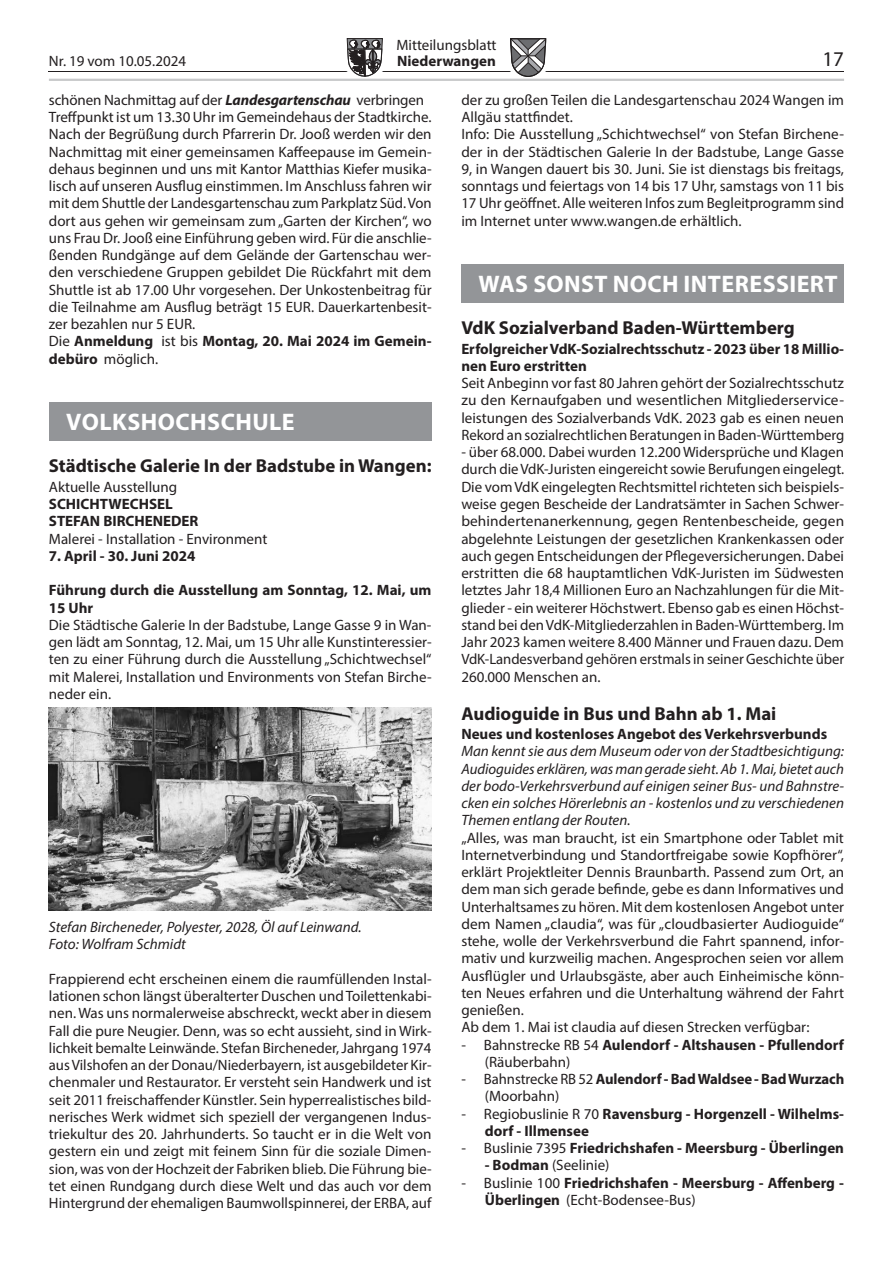
<style>
.page{position:relative;width:893px;height:1263px;background:#fff}
.page>*{position:absolute;margin:0;border:0;box-sizing:border-box;transform-origin:0 0}
.t1{font:700 24px "Myriad Pro";letter-spacing:.02em;color:#fff}
.t2{font:21px "Myriad Pro";color:#231f20}
.t3{font:700 18.75px "Myriad Pro";color:#231f20}
.t4{font:15px/17.2px "Myriad Pro";color:#231f20;text-align:justify}
.t5{font:700 15px/17.2px "Myriad Pro";color:#231f20}
.t6{font:italic 15px/17.2px "Myriad Pro";color:#231f20}
.s1{font-weight:700;font-style:italic}
.s2{font-weight:700}
.s3{font-weight:400}
</style>
<div class="page">
<hr style="left:49px;top:71px;width:795px;height:1px;background:#231f20">
<svg style="left:347px;top:38px;width:36px;height:39px"></svg>
<svg style="left:510px;top:38px;width:36px;height:39px"></svg>
<hr style="left:49px;top:79px;width:795px;height:2px;background:#c7c8ca">
<div style="left:49px;top:402px;width:383px;height:38px;background:#939598"></div>
<img style="left:49px;top:708px;width:383px;height:203px">
<div style="left:461px;top:264px;width:383px;height:38px;background:#939598"></div>
<p class="t4" style="left:396px;top:36px;width:102px">Mitteilungsblatt</p>
<p class="t4" style="left:49px;top:52px;width:139px">Nr. 19 vom 10.05.2024</p>
<p class="t5" style="left:397px;top:52px;width:100px">Niederwangen</p>
<h2 class="t2" style="left:822px;top:46px;width:23px">17</h2>
<p class="t4" style="left:49px;top:91px;width:384px;text-align:left">schönen Nachmittag auf der <span class="s1">Landesgartenschau</span> verbringen Treffpunkt ist um 13.30 Uhr im Gemeindehaus der Stadtkirche.<br>Nach der Begrüßung durch Pfarrerin Dr. Jooß werden wir den Nachmittag mit einer gemeinsamen Kaffeepause im Gemein&shy;dehaus beginnen und uns mit Kantor Matthias Kiefer musika&shy;lisch auf unseren Ausflug einstimmen. Im Anschluss fahren wir mit dem Shuttle der Landesgartenschau zum Parkplatz Süd. Von dort aus gehen wir gemeinsam zum „Garten der Kirchen“, wo uns Frau Dr. Jooß eine Einführung geben wird. Für die anschlie&shy;ßenden Rundgänge auf dem Gelände der Gartenschau wer&shy;den verschiedene Gruppen gebildet Die Rückfahrt mit dem Shuttle ist ab 17.00 Uhr vorgesehen. Der Unkostenbeitrag für die Teilnahme am Ausflug beträgt 15 EUR. Dauerkartenbesit&shy;zer bezahlen nur 5 EUR.<br>Die <span class="s2">Anmeldung</span> ist bis <span class="s2">Montag, 20. Mai 2024 im Gemein&shy;debüro</span> möglich.</p>
<p class="t4" style="left:461px;top:91px;width:384px;text-align:left">der zu großen Teilen die Landesgartenschau 2024 Wangen im Allgäu stattfindet.<br>Info: Die Ausstellung „Schichtwechsel“ von Stefan Birchene&shy;der in der Städtischen Galerie In der Badstube, Lange Gasse 9, in Wangen dauert bis 30. Juni. Sie ist dienstags bis freitags, sonntags und feiertags von 14 bis 17 Uhr, samstags von 11 bis 17 Uhr geöffnet. Alle weiteren Infos zum Begleitprogramm sind im Internet unter www.wangen.de erhältlich.</p>
<h1 class="t1" style="left:479px;top:268px;width:361px">WAS SONST NOCH INTERESSIERT</h1>
<p class="t3" style="left:461px;top:316px;width:335px">VdK Sozialverband Baden-Württemberg</p>
<p class="t5" style="left:461px;top:340px;width:384px">Erfolgreicher VdK-Sozialrechtsschutz - 2023 über 18 Millio&shy;nen Euro erstritten</p>
<p class="t4" style="left:461px;top:374px;width:384px">Seit Anbeginn vor fast 80 Jahren gehört der Sozialrechtsschutz zu den Kernaufgaben und wesentlichen Mitgliederservice&shy;leistungen des Sozialverbands VdK. 2023 gab es einen neuen Rekord an sozialrechtlichen Beratungen in Baden-Württemberg</p>
<p class="t4" style="left:461px;top:443px;width:384px">- über 68.000. Dabei wurden 12.200 Widersprüche und Klagen durch die VdK-Juristen eingereicht sowie Berufungen eingelegt.<br>Die vom VdK eingelegten Rechtsmittel richteten sich beispiels&shy;weise gegen Bescheide der Landratsämter in Sachen Schwer&shy;behindertenanerkennung, gegen Rentenbescheide, gegen abgelehnte Leistungen der gesetzlichen Krankenkassen oder auch gegen Entscheidungen der Pflegeversicherungen. Dabei erstritten die 68 hauptamtlichen VdK-Juristen im Südwesten letztes Jahr 18,4 Millionen Euro an Nachzahlungen für die Mit&shy;glieder - ein weiterer Höchstwert. Ebenso gab es einen Höchst&shy;stand bei den VdK-Mitgliederzahlen in Baden-Württemberg. Im Jahr 2023 kamen weitere 8.400 Männer und Frauen dazu. Dem VdK-Landesverband gehören erstmals in seiner Geschichte über 260.000 Menschen an.</p>
<p class="t3" style="left:461px;top:701px;width:316px">Audioguide in Bus und Bahn ab 1. Mai</p>
<p class="t5" style="left:461px;top:725px;width:367px">Neues und kostenloses Angebot des Verkehrsverbunds</p>
<p class="t6" style="left:461px;top:742px;width:384px;text-align:justify">Man kennt sie aus dem Museum oder von der Stadtbesichtigung:<br>Audioguides erklären, was man gerade sieht. Ab 1. Mai, bietet auch der bodo-Verkehrsverbund auf einigen seiner Bus- und Bahnstre&shy;cken ein solches Hörerlebnis an - kostenlos und zu verschiedenen Themen entlang der Routen.</p>
<p class="t4" style="left:461px;top:829px;width:384px;text-align:left">„Alles, was man braucht, ist ein Smartphone oder Tablet mit Internetverbindung und Standortfreigabe sowie Kopfhörer“, erklärt Projektleiter Dennis Braunbarth. Passend zum Ort, an dem man sich gerade befinde, gebe es dann Informatives und Unterhaltsames zu hören. Mit dem kostenlosen Angebot unter dem Namen „claudia“, was für „cloudbasierter Audioguide“ stehe, wolle der Verkehrsverbund die Fahrt spannend, infor&shy;mativ und kurzweilig machen. Angesprochen seien vor allem Ausflügler und Urlaubsgäste, aber auch Einheimische könn&shy;ten Neues erfahren und die Unterhaltung während der Fahrt genießen.<br>Ab dem 1. Mai ist claudia auf diesen Strecken verfügbar:</p>
<p class="t5" style="left:485px;top:1035px;width:361px;text-indent:-23px"><span class="s3">- Bahnstrecke RB 54</span> Aulendorf - Altshausen - Pfullendorf <span class="s3">(Räuberbahn)</span></p>
<p class="t5" style="left:485px;top:1070px;width:361px;text-indent:-23px"><span class="s3">- Bahnstrecke RB 52</span> Aulendorf - Bad Waldsee - Bad Wurzach <span class="s3">(Moorbahn)</span></p>
<p class="t5" style="left:485px;top:1104px;width:361px;text-indent:-23px"><span class="s3">- Regiobuslinie R 70</span> Ravensburg - Horgenzell - Wilhelms&shy;dorf - Illmensee</p>
<p class="t5" style="left:461px;top:1139px;width:384px"><span class="s3">- Buslinie 7395</span> Friedrichshafen - Meersburg - Überlingen</p>
<p class="t4" style="left:485px;top:1156px;width:126px"><span class="s2">- Bodman</span> (Seelinie)</p>
<p class="t5" style="left:485px;top:1173px;width:361px;text-indent:-23px"><span class="s3">- Buslinie 100</span> Friedrichshafen - Meersburg - Affenberg -<br>Überlingen <span class="s3">(Echt-Bodensee-Bus)</span></p>
<h1 class="t1" style="left:66px;top:406px;width:230px">VOLKSHOCHSCHULE</h1>
<p class="t3" style="left:49px;top:454px;width:384px">Städtische Galerie In der Badstube in Wangen:</p>
<p class="t4" style="left:49px;top:478px;width:130px">Aktuelle Ausstellung</p>
<p class="t5" style="left:49px;top:495px;width:151px">SCHICHTWECHSEL<br>STEFAN BIRCHENEDER</p>
<p class="t4" style="left:49px;top:530px;width:220px">Malerei - Installation - Environment</p>
<p class="t5" style="left:49px;top:547px;width:148px">7. April - 30. Juni 2024</p>
<p class="t5" style="left:49px;top:581px;width:384px">Führung durch die Ausstellung am Sonntag, 12. Mai, um<br>15 Uhr</p>
<p class="t4" style="left:49px;top:616px;width:384px">Die Städtische Galerie In der Badstube, Lange Gasse 9 in Wan&shy;gen lädt am Sonntag, 12. Mai, um 15 Uhr alle Kunstinteressier&shy;ten zu einer Führung durch die Ausstellung „Schichtwechsel“ mit Malerei, Installation und Environments von Stefan Birche&shy;neder ein.</p>
<p class="t6" style="left:49px;top:918px;width:314px">Stefan Bircheneder, Polyester, 2028, Öl auf Leinwand.<br>Foto: Wolfram Schmidt</p>
<p class="t4" style="left:49px;top:970px;width:384px">Frappierend echt erscheinen einem die raumfüllenden Instal&shy;lationen schon längst überalterter Duschen und Toilettenkabi&shy;nen. Was uns normalerweise abschreckt, weckt aber in diesem Fall die pure Neugier. Denn, was so echt aussieht, sind in Wirk&shy;lichkeit bemalte Leinwände. Stefan Bircheneder, Jahrgang 1974 aus Vilshofen an der Donau/Niederbayern, ist ausgebildeter Kir&shy;chenmaler und Restaurator. Er versteht sein Handwerk und ist seit 2011 freischaffender Künstler. Sein hyperrealistisches bild&shy;nerisches Werk widmet sich speziell der vergangenen Indus&shy;triekultur des 20. Jahrhunderts. So taucht er in die Welt von gestern ein und zeigt mit feinem Sinn für die soziale Dimen&shy;sion, was von der Hochzeit der Fabriken blieb. Die Führung bie&shy;tet einen Rundgang durch diese Welt und das auch vor dem Hintergrund der ehemaligen Baumwollspinnerei, der ERBA, auf</p>
</div>
